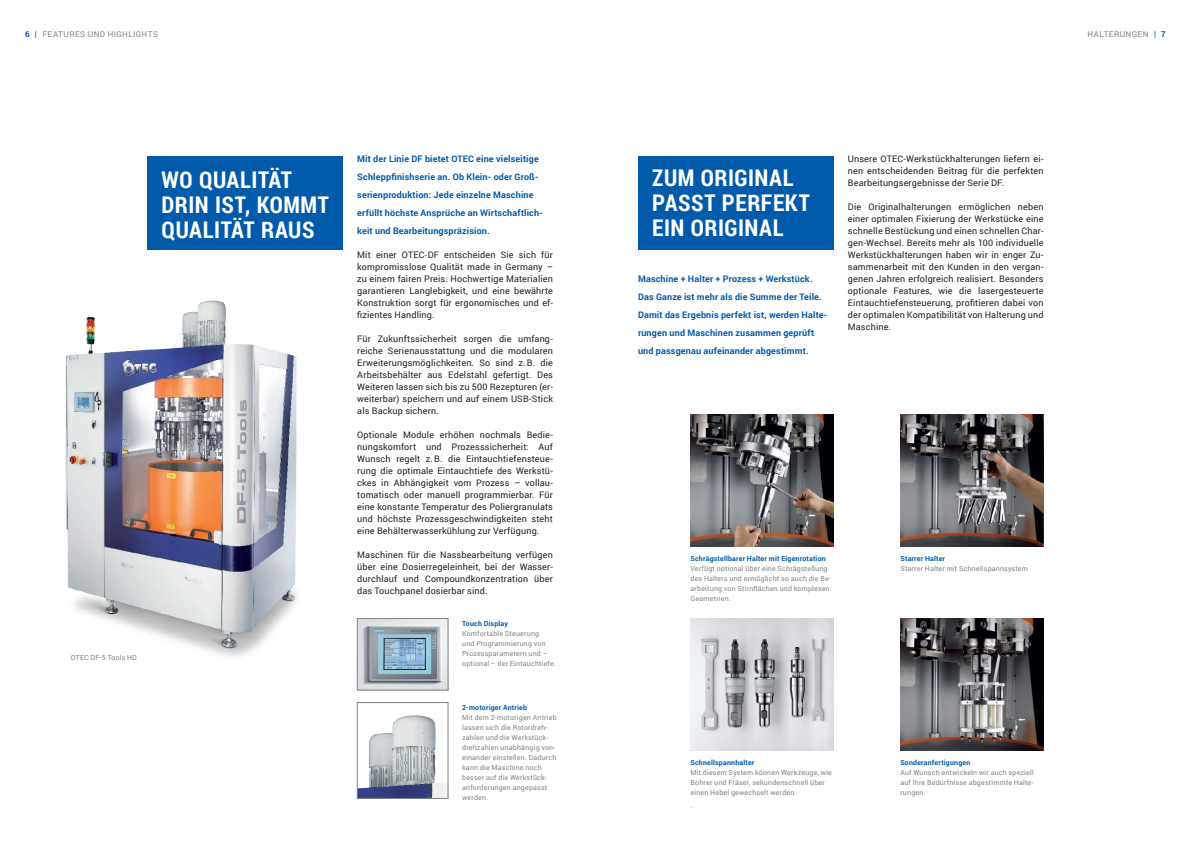
<style>
.page{position:relative;width:1191px;height:842px;background:#fff}
.page>*{position:absolute;margin:0;border:0;box-sizing:border-box;transform-origin:0 0}
.t1{font:700 23px/25px "Roboto Condensed";letter-spacing:.025em;color:#fff}
.t2{font:9px/12px "Roboto";letter-spacing:.02em;color:#231f20;text-align:justify}
.t3{font:700 9px/18px "Roboto";letter-spacing:.015em;color:#015aaa}
.t4{font:8px "Roboto";letter-spacing:.055em;color:#808285}
.t5{font:7px/10px "Roboto";letter-spacing:.03em;color:#808285}
.t6{font:700 7px "Roboto";letter-spacing:.025em;color:#015aaa}
.s1{font-weight:700;color:#015aaa}
</style>
<div class="page">
<img style="left:65px;top:300px;width:233px;height:358px">
<img style="left:359px;top:620px;width:87px;height:68px">
<div style="left:357px;top:618px;width:91px;height:72px;border:1px solid #808285"></div>
<img style="left:359px;top:715px;width:87px;height:82px">
<div style="left:357px;top:702px;width:91px;height:97px;border:1px solid #808285"></div>
<img style="left:690px;top:414px;width:143px;height:132px">
<img style="left:690px;top:618px;width:143px;height:132px">
<img style="left:900px;top:414px;width:143px;height:132px">
<img style="left:900px;top:618px;width:143px;height:132px">
<div style="left:147px;top:156px;width:196px;height:93px;background:#015aaa"></div>
<div style="left:638px;top:156px;width:195px;height:93px;background:#015aaa"></div>
<p class="t4" style="left:25px;top:28px;width:134px"><span class="s1">6 |</span> FEATURES UND HIGHLIGHTS</p>
<p class="t4" style="left:1087px;top:28px;width:80px">HALTERUNGEN <span class="s1">| 7</span></p>
<h1 class="t1" style="left:162px;top:167px;width:169px">WO QUALITÄT<br>DRIN IST, KOMMT<br>QUALITÄT RAUS</h1>
<p class="t5" style="left:71px;top:652px;width:67px">OTEC DF-5 Tools HD</p>
<p class="t3" style="left:357px;top:150px;width:187px">Mit der Linie DF bietet OTEC eine vielseitige Schleppfinishserie an. Ob Klein- oder Groß&shy;serienproduktion: Jede einzelne Maschine erfüllt höchste Ansprüche an Wirtschaftlich&shy;keit und Bearbeitungspräzision.</p>
<p class="t2" style="left:357px;top:249px;width:197px">Mit einer OTEC-DF entscheiden Sie sich für kompromisslose Qualität made in Germany – zu einem fairen Preis. Hochwertige Materialien garantieren Langlebigkeit, und eine bewährte Konstruktion sorgt für ergonomisches und ef&shy;fizientes Handling.</p>
<p class="t2" style="left:357px;top:333px;width:197px">Für Zukunftssicherheit sorgen die umfang&shy;reiche Serienausstattung und die modularen Erweiterungsmöglichkeiten. So sind z.B. die Arbeitsbehälter aus Edelstahl gefertigt. Des Weiteren lassen sich bis zu 500 Rezepturen (er&shy;weiterbar) speichern und auf einem USB-Stick als Backup sichern.</p>
<p class="t2" style="left:357px;top:429px;width:197px">Optionale Module erhöhen nochmals Bedie&shy;nungskomfort und Prozesssicherheit: Auf Wunsch regelt z.B. die Eintauchtiefensteue&shy;rung die optimale Eintauchtiefe des Werkstü&shy;ckes in Abhängigkeit vom Prozess – vollau&shy;tomatisch oder manuell programmierbar. Für eine konstante Temperatur des Poliergranulats und höchste Prozessgeschwindigkeiten steht eine Behälterwasserkühlung zur Verfügung.</p>
<p class="t2" style="left:357px;top:549px;width:197px">Maschinen für die Nassbearbeitung verfügen über eine Dosierregeleinheit, bei der Wasser&shy;durchlauf und Compoundkonzentration über das Touchpanel dosierbar sind.</p>
<p class="t6" style="left:462px;top:618px;width:47px">Touch Display</p>
<p class="t5" style="left:462px;top:628px;width:95px">Komfortable Steuerung<br>und Programmierung von<br>Prozessparametern und – optional – der Eintauchtiefe.</p>
<p class="t6" style="left:462px;top:702px;width:66px">2-motoriger Antrieb</p>
<p class="t5" style="left:462px;top:712px;width:96px">Mit dem 2-motorigen Antrieb lassen sich die Rotordreh&shy;zahlen und die Werkstück&shy;drehzahlen unabhängig von&shy;einander einstellen. Dadurch kann die Maschine noch besser auf die Werkstück&shy;anforderungen angepasst werden.</p>
<h1 class="t1" style="left:652px;top:164px;width:159px">ZUM ORIGINAL<br>PASST PERFEKT<br>EIN ORIGINAL</h1>
<p class="t3" style="left:638px;top:270px;width:191px">Maschine + Halter + Prozess + Werkstück.<br>Das Ganze ist mehr als die Summe der Teile.<br>Damit das Ergebnis perfekt ist, werden Halte&shy;rungen und Maschinen zusammen geprüft und passgenau aufeinander abgestimmt.</p>
<p class="t2" style="left:848px;top:153px;width:197px">Unsere OTEC-Werkstückhalterungen liefern ei&shy;nen entscheidenden Beitrag für die perfekten Bearbeitungsergebnisse der Serie DF.</p>
<p class="t2" style="left:848px;top:201px;width:197px">Die Originalhalterungen ermöglichen neben einer optimalen Fixierung der Werkstücke eine schnelle Bestückung und einen schnellen Char&shy;gen-Wechsel. Bereits mehr als 100 individuelle Werkstückhalterungen haben wir in enger Zu&shy;sammenarbeit mit den Kunden in den vergan&shy;genen Jahren erfolgreich realisiert. Besonders optionale Features, wie die lasergesteuerte Eintauchtiefensteuerung, profitieren dabei von der optimalen Kompatibilität von Halterung und Maschine.</p>
<p class="t6" style="left:690px;top:553px;width:137px">Schrägstellbarer Halter mit Eigenrotation</p>
<p class="t5" style="left:690px;top:563px;width:142px">Verfügt optional über eine Schrägstellung des Halters und ermöglicht so auch die Be&shy;arbeitung von Stirnflächen und komplexen Geometrien.</p>
<p class="t6" style="left:690px;top:757px;width:65px">Schnellspannhalter</p>
<p class="t5" style="left:690px;top:767px;width:143px">Mit diesem System können Werkzeuge, wie<br>Bohrer und Fräser, sekundenschnell über einen Hebel gewechselt werden.</p>
<p class="t5" style="left:690px;top:800px;width:3px">.</p>
<p class="t6" style="left:900px;top:553px;width:46px">Starrer Halter</p>
<p class="t5" style="left:900px;top:563px;width:129px">Starrer Halter mit Schnellspannsystem</p>
<p class="t6" style="left:900px;top:757px;width:72px">Sonderanfertigungen</p>
<p class="t5" style="left:900px;top:767px;width:135px;text-align:justify">Auf Wunsch entwickeln wir auch speziell auf Ihre Bedürfnisse abgestimmte Halte&shy;rungen.</p>
</div>
